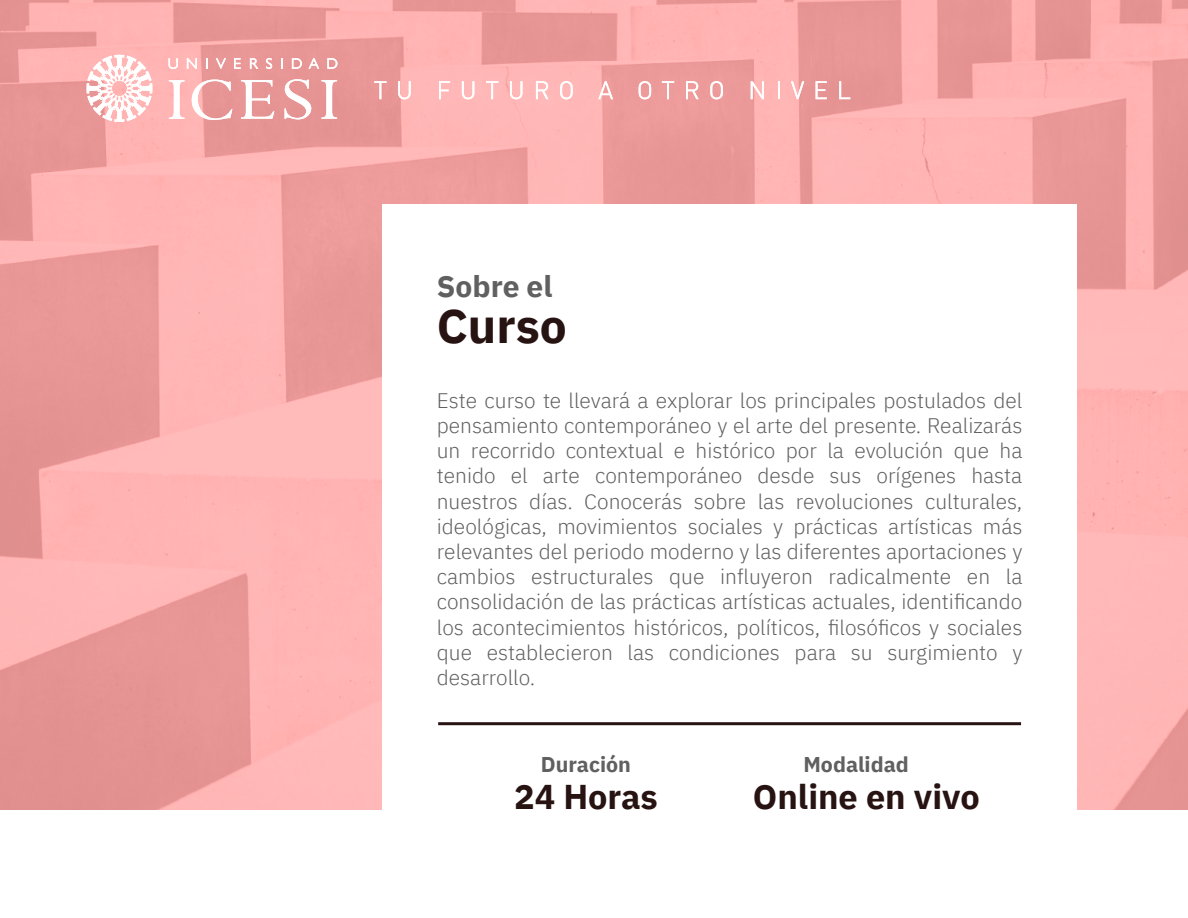
<style>
.page{position:relative;width:1188px;height:918px;background:#fff}
.page>*{position:absolute;margin:0;border:0;box-sizing:border-box;transform-origin:0 0}
.t1{font:700 47.85px "IBM Plex Sans";color:#281313}
.t2{font:700 34.35px "IBM Plex Sans";color:#281313}
.t3{font:700 30px "IBM Plex Sans";color:#606060}
.t4{font:700 21.3px "IBM Plex Sans";color:#606060}
.t5{font:300 21px/25.2px "IBM Plex Sans";color:#606060;text-align:justify}
</style>
<div class="page">
<img style="left:0;top:0;width:1188px;height:810px">
<div style="left:382px;top:205px;width:695px;height:664px;background:#fff"></div>
<hr style="left:438px;top:722px;width:583px;height:3px;background:#281313">
<svg style="left:187px;top:58px;width:10px;height:11px"></svg>
<svg style="left:206px;top:58px;width:2px;height:11px"></svg>
<svg style="left:216px;top:58px;width:10px;height:11px"></svg>
<svg style="left:327px;top:58px;width:10px;height:11px"></svg>
<svg style="left:292px;top:58px;width:10px;height:11px"></svg>
<svg style="left:250px;top:58px;width:8px;height:11px"></svg>
<svg style="left:285px;top:79px;width:26px;height:40px"></svg>
<svg style="left:169px;top:80px;width:16px;height:39px"></svg>
<svg style="left:192px;top:80px;width:40px;height:40px"></svg>
<svg style="left:241px;top:80px;width:33px;height:39px"></svg>
<svg style="left:321px;top:80px;width:16px;height:39px"></svg>
<svg style="left:169px;top:58px;width:9px;height:11px"></svg>
<svg style="left:87px;top:55px;width:65px;height:67px"></svg>
<svg style="left:266px;top:58px;width:6px;height:11px"></svg>
<svg style="left:234px;top:58px;width:7px;height:11px"></svg>
<svg style="left:309px;top:58px;width:10px;height:11px"></svg>
<svg style="left:374px;top:81px;width:13px;height:18px"></svg>
<svg style="left:398px;top:81px;width:13px;height:18px"></svg>
<svg style="left:439px;top:81px;width:11px;height:18px"></svg>
<svg style="left:462px;top:81px;width:12px;height:18px"></svg>
<svg style="left:486px;top:81px;width:12px;height:18px"></svg>
<svg style="left:510px;top:81px;width:12px;height:18px"></svg>
<svg style="left:536px;top:81px;width:12px;height:18px"></svg>
<svg style="left:560px;top:81px;width:13px;height:18px"></svg>
<svg style="left:598px;top:81px;width:15px;height:18px"></svg>
<svg style="left:639px;top:81px;width:12px;height:18px"></svg>
<svg style="left:662px;top:81px;width:12px;height:18px"></svg>
<svg style="left:686px;top:81px;width:13px;height:18px"></svg>
<svg style="left:710px;top:81px;width:13px;height:18px"></svg>
<svg style="left:751px;top:81px;width:13px;height:18px"></svg>
<svg style="left:778px;top:81px;width:2px;height:18px"></svg>
<svg style="left:791px;top:81px;width:13px;height:18px"></svg>
<svg style="left:816px;top:81px;width:11px;height:18px"></svg>
<svg style="left:839px;top:81px;width:11px;height:18px"></svg>
<h3 class="t3" style="left:437px;top:273px;width:117px">Sobre el</h3>
<h1 class="t1" style="left:437px;top:304px;width:132px">Curso</h1>
<p class="t5" style="left:437px;top:389px;width:587px">Este curso te llevar· a explorar los principales postulados del pensamiento contempor·neo y el arte del presente. Realizar·s un recorrido contextual e histÛrico por la evoluciÛn que ha tenido el arte contempor·neo desde sus orÌgenes hasta nuestros dÌas. Conocer·s sobre las revoluciones culturales, ideolÛgicas, movimientos sociales y pr·cticas artÌsticas m·s relevantes del periodo moderno y las diferentes aportaciones y cambios estructurales que influyeron radicalmente en la consolidación de las prácticas artísticas actuales, identificando los acontecimientos históricos, políticos, filosóficos y sociales que establecieron las condiciones para su surgimiento y desarrollo.</p>
<p class="t4" style="left:541px;top:754px;width:92px">DuraciÛn</p>
<h2 class="t2" style="left:514px;top:781px;width:145px">24 Horas</h2>
<p class="t4" style="left:803px;top:754px;width:107px">Modalidad</p>
<h2 class="t2" style="left:753px;top:781px;width:228px">Online en vivo</h2>
</div>
